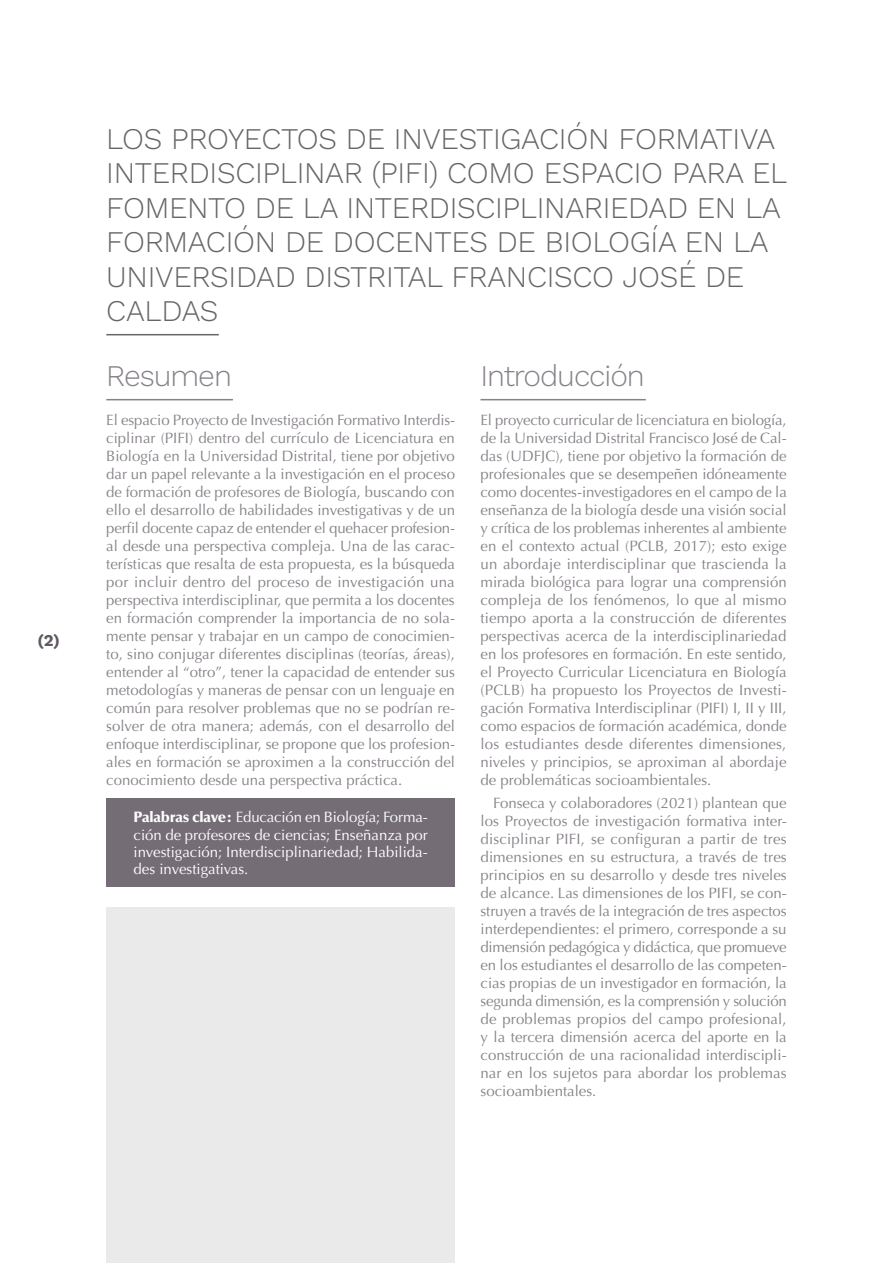
<style>
.page{position:relative;width:893px;height:1263px;background:#fff}
.page>*{position:absolute;margin:0;border:0;box-sizing:border-box;transform-origin:0 0}
.t1{font:30px/34.5px "Work Sans";letter-spacing:-.01em;color:#666}
.t2{font:30px "Work Sans";letter-spacing:-.035em;color:#878289}
.t3{font:16.5px "Work Sans";color:#605862}
.t4{font:15px/18px "Optima LT Pro";color:#878289;text-align:justify}
.t5{font:15px/17.2px "Optima LT Pro";color:#fff;text-align:justify}
.s1{font-weight:900}
</style>
<div class="page">
<hr style="left:106px;top:334px;width:113px;height:1px;background:#666">
<div style="left:106px;top:908px;width:349px;height:355px;background:#ebeaeb"></div>
<hr style="left:106px;top:399px;width:127px;height:1px;background:#878289">
<div style="left:106px;top:798px;width:349px;height:89px;background:#746d76"></div>
<hr style="left:480px;top:399px;width:166px;height:1px;background:#878289">
<p class="t3" style="left:37px;top:628px;width:24px">(2)</p>
<h1 class="t1" style="left:106px;top:120px;width:682px">LOS PROYECTOS DE INVESTIGACIÓN FORMATIVA INTERDISCIPLINAR (PIFI) COMO ESPACIO PARA EL FOMENTO DE LA INTERDISCIPLINARIEDAD EN LA FORMACIÓN DE DOCENTES DE BIOLOGÍA EN LA UNIVERSIDAD DISTRITAL FRANCISCO JOSÉ DE CALDAS</h1>
<h1 class="t2" style="left:106px;top:353px;width:127px">Resumen</h1>
<p class="t4" style="left:106px;top:411px;width:350px">El espacio Proyecto de Investigación Formativo Interdis&shy;ciplinar (PIFI) dentro del currículo de Licenciatura en Biología en la Universidad Distrital, tiene por objetivo dar un papel relevante a la investigación en el proceso de formación de profesores de Biología, buscando con ello el desarrollo de habilidades investigativas y de un perfil docente capaz de entender el quehacer profesion&shy;al desde una perspectiva compleja. Una de las carac&shy;terísticas que resalta de esta propuesta, es la búsqueda por incluir dentro del proceso de investigación una perspectiva interdisciplinar, que permita a los docentes en formación comprender la importancia de no sola&shy;mente pensar y trabajar en un campo de conocimien&shy;to, sino conjugar diferentes disciplinas (teorías, áreas), entender al “otro”, tener la capacidad de entender sus metodologías y maneras de pensar con un lenguaje en común para resolver problemas que no se podrían re&shy;solver de otra manera; además, con el desarrollo del enfoque interdisciplinar, se propone que los profesion&shy;ales en formación se aproximen a la construcción del conocimiento desde una perspectiva práctica.</p>
<p class="t5" style="left:134px;top:809px;width:296px"><span class="s1">Palabras clave:</span> Educación en Biología; Forma&shy;ción de profesores de ciencias; Enseñanza por investigación; Interdisciplinariedad; Habilida&shy;des investigativas.</p>
<h1 class="t2" style="left:480px;top:353px;width:166px">Introducción</h1>
<p class="t4" style="left:480px;top:411px;width:308px">El proyecto curricular de licenciatura en biología, de la Universidad Distrital Francisco José de Cal&shy;das (UDFJC), tiene por objetivo la formación de profesionales que se desempeñen idóneamente como docentes-investigadores en el campo de la enseñanza de la biología desde una visión social y crítica de los problemas inherentes al ambiente en el contexto actual (PCLB, 2017); esto exige un abordaje interdisciplinar que trascienda la mirada biológica para lograr una comprensión compleja de los fenómenos, lo que al mismo tiempo aporta a la construcción de diferentes perspectivas acerca de la interdisciplinariedad en los profesores en formación. En este sentido, el Proyecto Curricular Licenciatura en Biología (PCLB) ha propuesto los Proyectos de Investi&shy;gación Formativa Interdisciplinar (PIFI) I, II y III, como espacios de formación académica, donde los estudiantes desde diferentes dimensiones, niveles y principios, se aproximan al abordaje de problemáticas socioambientales.</p>
<p class="t4" style="left:480px;top:794px;width:308px;text-indent:13px">Fonseca y colaboradores (2021) plantean que los Proyectos de investigación formativa inter&shy;disciplinar PIFI, se configuran a partir de tres dimensiones en su estructura, a través de tres principios en su desarrollo y desde tres niveles de alcance. Las dimensiones de los PIFI, se con&shy;struyen a través de la integración de tres aspectos interdependientes: el primero, corresponde a su dimensión pedagógica y didáctica, que promueve en los estudiantes el desarrollo de las competen&shy;cias propias de un investigador en formación, la segunda dimensión, es la comprensión y solución de problemas propios del campo profesional, y la tercera dimensión acerca del aporte en la construcción de una racionalidad interdiscipli&shy;nar en los sujetos para abordar los problemas socioambientales.</p>
</div>
